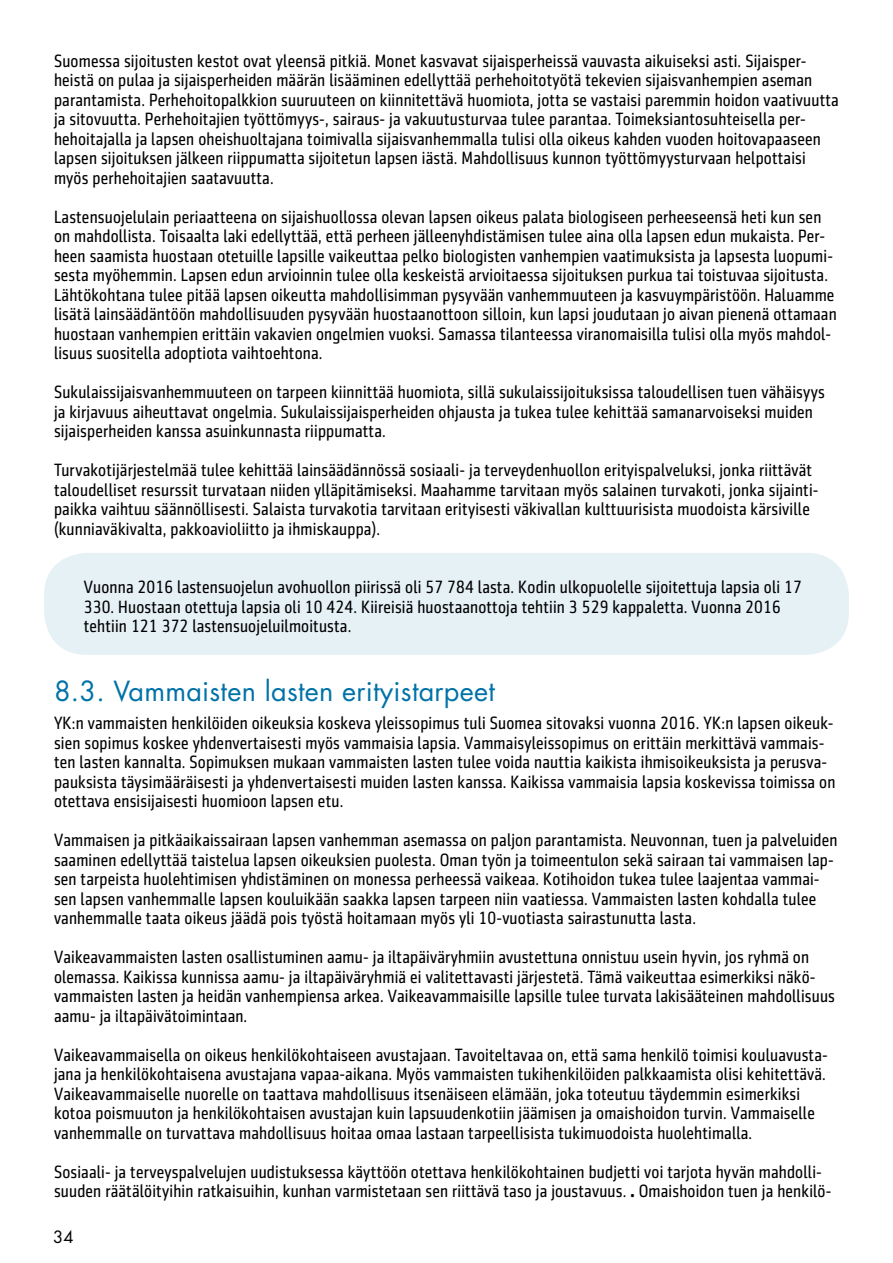
<style>
.page{position:relative;width:893px;height:1263px;background:#fff}
.page>*{position:absolute;margin:0;border:0;box-sizing:border-box;transform-origin:0 0}
.t1{font:27px "Futura";letter-spacing:.01em;color:#0072a8}
.t2{font:18px/19.5px "Sentico Sans DT Cond";letter-spacing:.01em;color:#000}
.t3{font:16.5px "Futura";color:#000}
.s1{font-weight:700}
</style>
<div class="page">
<div style="left:44px;top:553px;width:805px;height:102px;background:#e6f1f6;border-radius:43px"></div>
<p class="t2" style="left:54px;top:51px;width:786px">Suomessa sijoitusten kestot ovat yleensä pitkiä. Monet kasvavat sijaisperheissä vauvasta aikuiseksi asti. Sijaisper&shy;heistä on pulaa ja sijaisperheiden määrän lisääminen edellyttää perhehoitotyötä tekevien sijaisvanhempien aseman parantamista. Perhehoitopalkkion suuruuteen on kiinnitettävä huomiota, jotta se vastaisi paremmin hoidon vaativuutta ja sitovuutta. Perhehoitajien työttömyys-, sairaus- ja vakuutusturvaa tulee parantaa. Toimeksiantosuhteisella per&shy;hehoitajalla ja lapsen oheishuoltajana toimivalla sijaisvanhemmalla tulisi olla oikeus kahden vuoden hoitovapaaseen lapsen sijoituksen jälkeen riippumatta sijoitetun lapsen iästä. Mahdollisuus kunnon työttömyysturvaan helpottaisi myös perhehoitajien saatavuutta.</p>
<p class="t2" style="left:54px;top:207px;width:784px">Lastensuojelulain periaatteena on sijaishuollossa olevan lapsen oikeus palata biologiseen perheeseensä heti kun sen on mahdollista. Toisaalta laki edellyttää, että perheen jälleenyhdistämisen tulee aina olla lapsen edun mukaista. Per&shy;heen saamista huostaan otetuille lapsille vaikeuttaa pelko biologisten vanhempien vaatimuksista ja lapsesta luopumi&shy;sesta myöhemmin. Lapsen edun arvioinnin tulee olla keskeistä arvioitaessa sijoituksen purkua tai toistuvaa sijoitusta.<br>Lähtökohtana tulee pitää lapsen oikeutta mahdollisimman pysyvään vanhemmuuteen ja kasvuympäristöön. Haluamme lisätä lainsäädäntöön mahdollisuuden pysyvään huostaanottoon silloin, kun lapsi joudutaan jo aivan pienenä ottamaan huostaan vanhempien erittäin vakavien ongelmien vuoksi. Samassa tilanteessa viranomaisilla tulisi olla myös mahdol&shy;lisuus suositella adoptiota vaihtoehtona.</p>
<p class="t2" style="left:54px;top:382px;width:772px">Sukulaissijaisvanhemmuuteen on tarpeen kiinnittää huomiota, sillä sukulaissijoituksissa taloudellisen tuen vähäisyys ja kirjavuus aiheuttavat ongelmia. Sukulaissijaisperheiden ohjausta ja tukea tulee kehittää samanarvoiseksi muiden sijaisperheiden kanssa asuinkunnasta riippumatta.</p>
<p class="t2" style="left:54px;top:460px;width:766px">Turvakotijärjestelmää tulee kehittää lainsäädännössä sosiaali- ja terveydenhuollon erityispalveluksi, jonka riittävät taloudelliset resurssit turvataan niiden ylläpitämiseksi. Maahamme tarvitaan myös salainen turvakoti, jonka sijainti&shy;paikka vaihtuu säännöllisesti. Salaista turvakotia tarvitaan erityisesti väkivallan kulttuurisista muodoista kärsiville (kunniaväkivalta, pakkoavioliitto ja ihmiskauppa).</p>
<p class="t2" style="left:84px;top:577px;width:720px">Vuonna 2016 lastensuojelun avohuollon piirissä oli 57 784 lasta. Kodin ulkopuolelle sijoitettuja lapsia oli 17<br>330. Huostaan otettuja lapsia oli 10 424. Kiireisiä huostaanottoja tehtiin 3 529 kappaletta. Vuonna 2016 tehtiin 121 372 lastensuojeluilmoitusta.</p>
<h1 class="t1" style="left:54px;top:673px;width:442px">8.3. Vammaisten lasten erityistarpeet</h1>
<p class="t2" style="left:54px;top:713px;width:783px">YK:n vammaisten henkilöiden oikeuksia koskeva yleissopimus tuli Suomea sitovaksi vuonna 2016. YK:n lapsen oikeuk&shy;sien sopimus koskee yhdenvertaisesti myös vammaisia lapsia. Vammaisyleissopimus on erittäin merkittävä vammais&shy;ten lasten kannalta. Sopimuksen mukaan vammaisten lasten tulee voida nauttia kaikista ihmisoikeuksista ja perusva&shy;pauksista täysimääräisesti ja yhdenvertaisesti muiden lasten kanssa. Kaikissa vammaisia lapsia koskevissa toimissa on otettava ensisijaisesti huomioon lapsen etu.</p>
<p class="t2" style="left:54px;top:830px;width:785px">Vammaisen ja pitkäaikaissairaan lapsen vanhemman asemassa on paljon parantamista. Neuvonnan, tuen ja palveluiden saaminen edellyttää taistelua lapsen oikeuksien puolesta. Oman työn ja toimeentulon sekä sairaan tai vammaisen lap&shy;sen tarpeista huolehtimisen yhdistäminen on monessa perheessä vaikeaa. Kotihoidon tukea tulee laajentaa vammai&shy;sen lapsen vanhemmalle lapsen kouluikään saakka lapsen tarpeen niin vaatiessa. Vammaisten lasten kohdalla tulee vanhemmalle taata oikeus jäädä pois työstä hoitamaan myös yli 10-vuotiasta sairastunutta lasta.</p>
<p class="t2" style="left:54px;top:947px;width:782px">Vaikeavammaisten lasten osallistuminen aamu- ja iltapäiväryhmiin avustettuna onnistuu usein hyvin, jos ryhmä on olemassa. Kaikissa kunnissa aamu- ja iltapäiväryhmiä ei valitettavasti järjestetä. Tämä vaikeuttaa esimerkiksi näkö&shy;vammaisten lasten ja heidän vanhempiensa arkea. Vaikeavammaisille lapsille tulee turvata lakisääteinen mahdollisuus aamu- ja iltapäivätoimintaan.</p>
<p class="t2" style="left:54px;top:1045px;width:775px">Vaikeavammaisella on oikeus henkilökohtaiseen avustajaan. Tavoiteltavaa on, että sama henkilö toimisi kouluavusta&shy;jana ja henkilökohtaisena avustajana vapaa-aikana. Myös vammaisten tukihenkilöiden palkkaamista olisi kehitettävä.<br>Vaikeavammaiselle nuorelle on taattava mahdollisuus itsenäiseen elämään, joka toteutuu täydemmin esimerkiksi kotoa poismuuton ja henkilökohtaisen avustajan kuin lapsuudenkotiin jäämisen ja omaishoidon turvin. Vammaiselle vanhemmalle on turvattava mahdollisuus hoitaa omaa lastaan tarpeellisista tukimuodoista huolehtimalla.</p>
<p class="t2" style="left:54px;top:1162px;width:779px">Sosiaali- ja terveyspalvelujen uudistuksessa käyttöön otettava henkilökohtainen budjetti voi tarjota hyvän mahdolli&shy;suuden räätälöityihin ratkaisuihin, kunhan varmistetaan sen riittävä taso ja joustavuus. <span class="s1">.</span> Omaishoidon tuen ja henkilö-</p>
<p class="t3" style="left:53px;top:1225px;width:22px">34</p>
</div>
